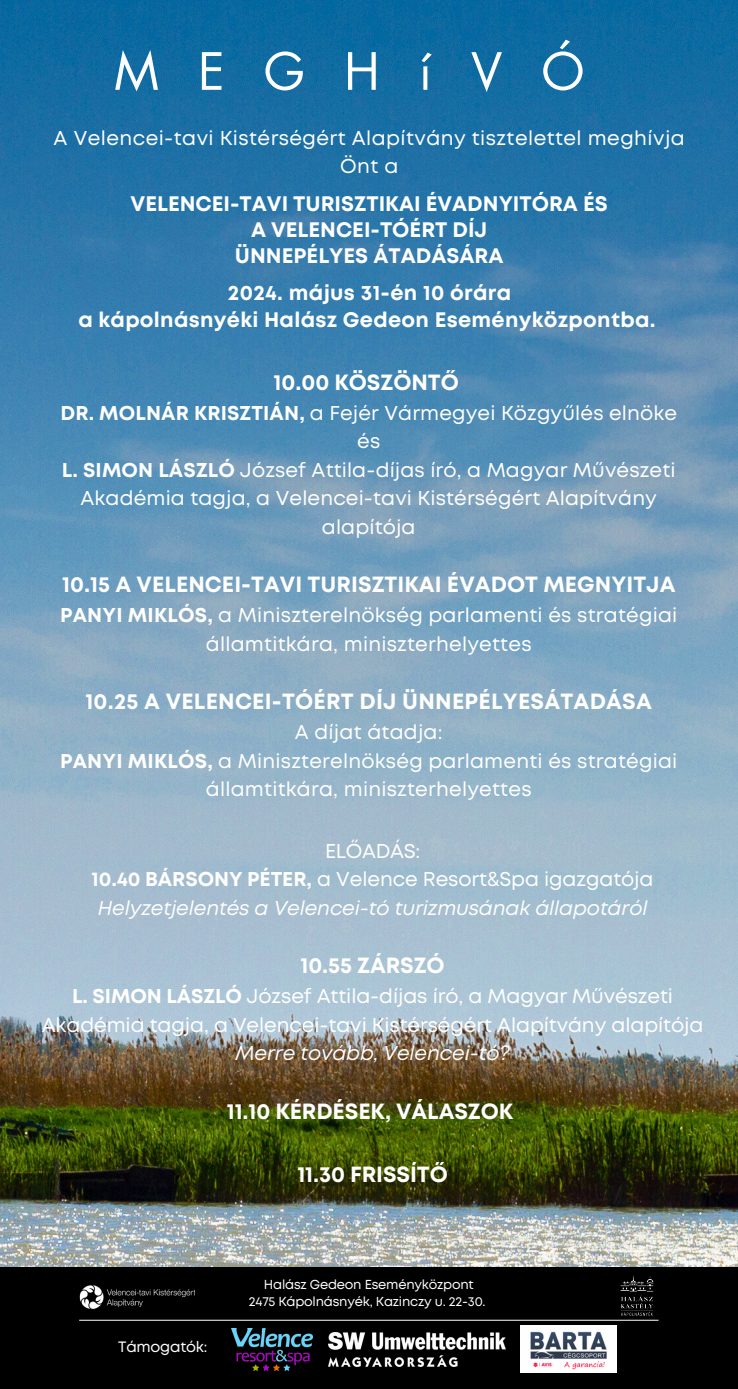
<style>
.page{position:relative;width:738px;height:1389px;background:#fff}
.page>*{position:absolute;margin:0;border:0;box-sizing:border-box;transform-origin:0 0}
.t1{font:50px "Futura LT Pro";letter-spacing:.78em;color:#fff}
.t2{font:700 22px "Mont";color:#fff}
.t3{font:700 21px/26.2px "Mont";color:#fff;text-align:center}
.t4{font:20px/28.5px "Mont";letter-spacing:.01em;color:#fff;text-align:center}
.t5{font:italic 20px/28.5px "Mont";letter-spacing:-.005em;color:#fff;text-align:center}
.t6{font:15px "Mont";letter-spacing:-.015em;color:#fff}
.t7{font:13px "Mont";letter-spacing:-.015em;color:#fff}
.s1{font-weight:700}
.s2{font-style:normal}
.s3{font-weight:700;font-style:normal}
</style>
<div class="page">
<img style="left:0;top:0;width:737px;height:1267px">
<div style="left:0;top:1267px;width:737px;height:122px;background:#000"></div>
<img style="left:232px;top:1328px;width:80px;height:42px">
<img style="left:328px;top:1333px;width:177px;height:34px">
<img style="left:520px;top:1326px;width:95px;height:47px">
<hr style="left:79px;top:1320px;width:579px;height:1px;background:#fff">
<img style="left:615px;top:1275px;width:43px;height:45px">
<img style="left:79px;top:1285px;width:116px;height:24px">
<p class="t1" style="left:114px;top:49px;width:471px">MEGHíVÓ</p>
<p class="t4" style="left:54px;top:125px;width:632px;line-height:27.8px">A Velencei-tavi Kistérségért Alapítvány tisztelettel meghívja<br>Önt a</p>
<p class="t3" style="left:131px;top:192px;width:478px">VELENCEI-TAVI TURISZTIKAI ÉVADNYITÓRA ÉS<br>A VELENCEI-TÓÉRT DÍJ<br>ÜNNEPÉLYES ÁTADÁSÁRA</p>
<p class="t3" style="left:78px;top:281px;width:578px;line-height:27px">2024. május 31-én 10 órára<br>a kápolnásnyéki Halász Gedeon Eseményközpontba.</p>
<p class="t2" style="left:273px;top:374px;width:187px">10.00 KÖSZÖNTŐ</p>
<p class="t4" style="left:60px;top:400px;width:618px"><span class="s1">DR. MOLNÁR KRISZTIÁN,</span> a Fejér Vármegyei Közgyűlés elnöke és<br><span class="s1">L. SIMON LÁSZLÓ</span> József Attila-díjas író, a Magyar Művészeti Akadémia tagja, a Velencei-tavi Kistérségért Alapítvány alapítója</p>
<p class="t2" style="left:62px;top:576px;width:614px">10.15 A VELENCEI-TAVI TURISZTIKAI ÉVADOT MEGNYITJA</p>
<p class="t4" style="left:60px;top:602px;width:618px"><span class="s1">PANYI MIKLÓS,</span> a Miniszterelnökség parlamenti és stratégiai államtitkára, miniszterhelyettes</p>
<p class="t2" style="left:85px;top:693px;width:567px">10.25 A VELENCEI-TÓÉRT DÍJ ÜNNEPÉLYESÁTADÁSA</p>
<p class="t4" style="left:60px;top:719px;width:618px">A díjat átadja:<br><span class="s1">PANYI MIKLÓS,</span> a Miniszterelnökség parlamenti és stratégiai államtitkára, miniszterhelyettes</p>
<p class="t5" style="left:92px;top:838px;width:563px"><span class="s2">ELŐADÁS:<br></span><span class="s3">10.40 BÁRSONY PÉTER,</span> <span class="s2">a Velence Resort&amp;Spa igazgatója<br></span>Helyzetjelentés a Velencei-tó turizmusának állapotáról</p>
<p class="t2" style="left:300px;top:957px;width:145px">10.55 ZÁRSZÓ</p>
<p class="t4" style="left:42px;top:984px;width:662px"><span class="s1">L. SIMON LÁSZLÓ</span> József Attila-díjas író, a Magyar Művészeti<br>Akadémia tagja, a Velencei-tavi Kistérségért Alapítvány alapítója</p>
<p class="t5" style="left:235px;top:1041px;width:275px">Merre tovább, Velencei-tó?</p>
<p class="t2" style="left:227px;top:1103px;width:288px">11.10 KÉRDÉSEK, VÁLASZOK</p>
<p class="t2" style="left:297px;top:1166px;width:152px">11.30 FRISSÍTŐ</p>
<h5 class="t6" style="left:118px;top:1342px;width:91px">Támogatók:</h5>
<p class="t7" style="left:264px;top:1279px;width:211px">Halász Gedeon Eseményközpont</p>
<p class="t7" style="left:249px;top:1297px;width:238px">2475 Kápolnásnyék, Kazinczy u. 22-30.</p>
</div>
